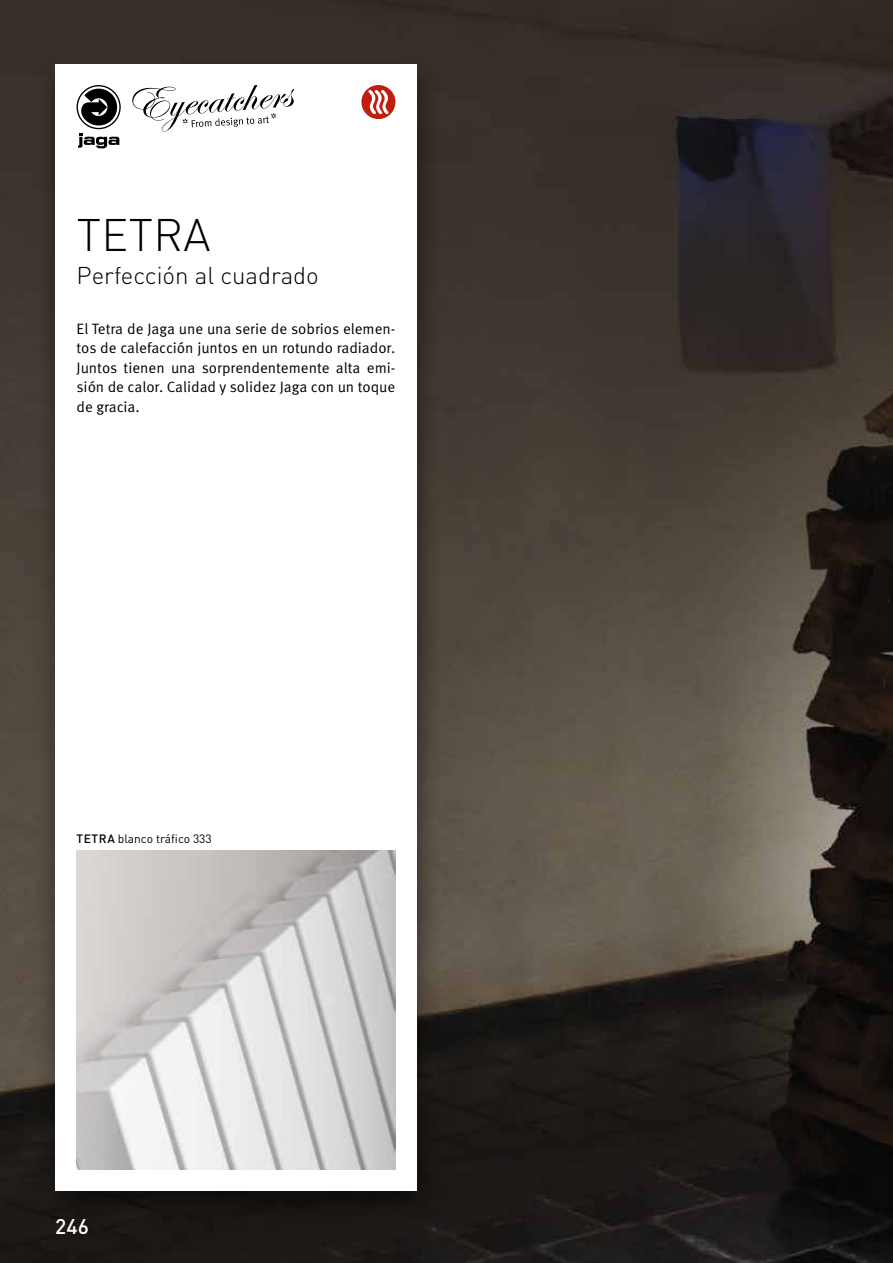
<style>
.page{position:relative;width:893px;height:1263px;background:#fff}
.page>*{position:absolute;margin:0;border:0;box-sizing:border-box;transform-origin:0 0}
.t1{font:300 45px "DIN Pro";letter-spacing:.01em;color:#000}
.t2{font:300 24px "DIN Pro";color:#000}
.t3{font:500 21px "DIN Pro";color:#fff}
.t4{font:15px/19.5px "Meta Pro";color:#000;text-align:justify}
.t5{font:12px "DIN Pro";color:#000}
.s1{font-weight:500}
</style>
<div class="page">
<img style="left:0;top:0;width:893px;height:1263px">
<div style="left:33px;top:53px;width:410px;height:1174px;background:#000;opacity:.5"></div>
<div style="left:55px;top:64px;width:362px;height:1127px;background:#fff"></div>
<svg style="left:77px;top:85px;width:44px;height:63px"></svg>
<img style="left:77px;top:850px;width:318px;height:319px">
<svg style="left:132px;top:85px;width:162px;height:47px"></svg>
<div style="left:361px;top:85px;width:34px;height:34px;background:#c01f0f;border-radius:50%"></div>
<svg style="left:367px;top:89px;width:23px;height:26px"></svg>
<h1 class="t1" style="left:77px;top:204px;width:135px">TETRA</h1>
<h2 class="t2" style="left:77px;top:259px;width:244px">Perfección al cuadrado</h2>
<p class="t4" style="left:77px;top:319px;width:320px">El Tetra de Jaga une una serie de sobrios elemen&shy;tos de calefacción juntos en un rotundo radiador.<br>Juntos tienen una sorprendentemente alta emi&shy;sión de calor. Calidad y solidez Jaga con un toque de gracia.</p>
<p class="t5" style="left:77px;top:830px;width:137px"><span class="s1">TETRA</span> blanco tráfico 333</p>
<h3 class="t3" style="left:55px;top:1212px;width:35px">246</h3>
</div>
